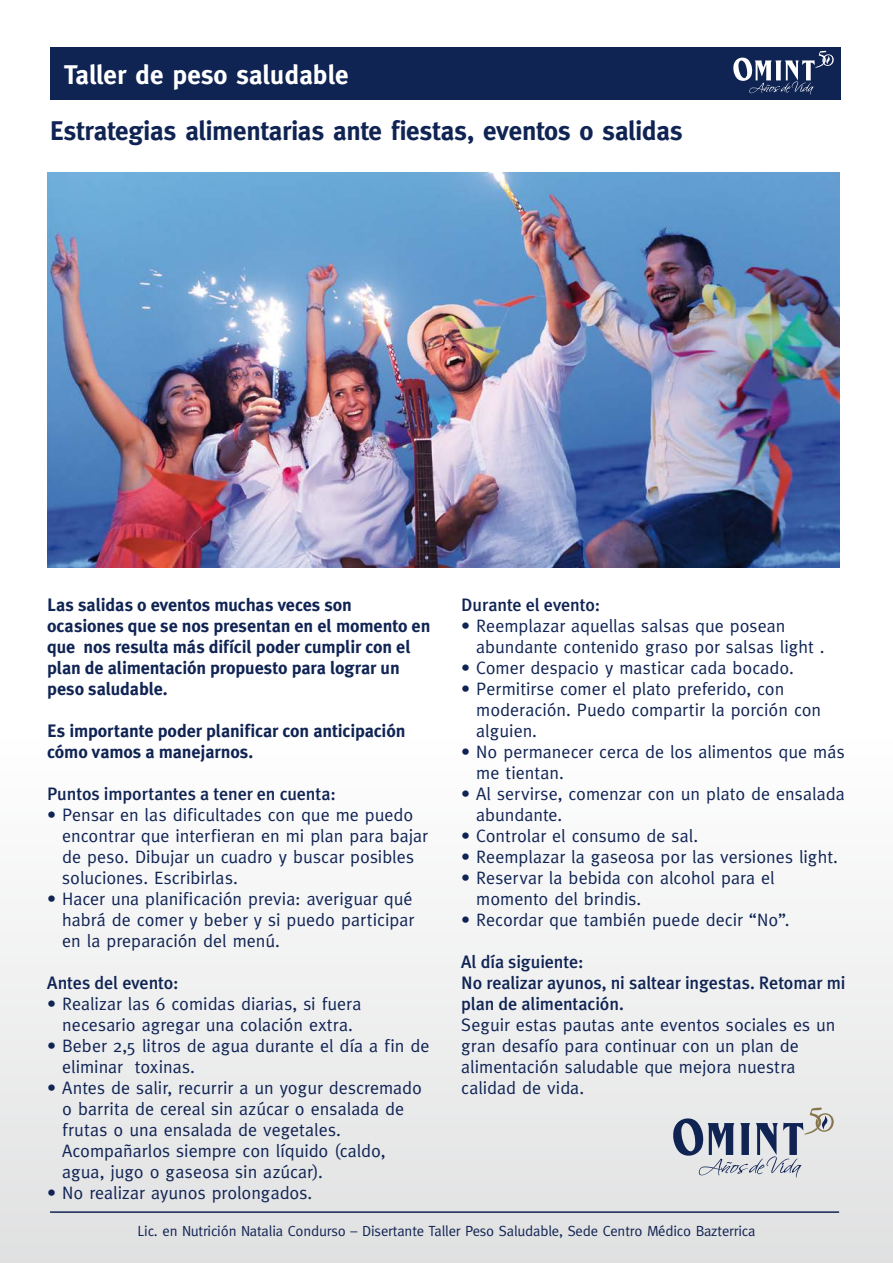
<style>
.page{position:relative;width:893px;height:1263px;background:#fff}
.page>*{position:absolute;margin:0;border:0;box-sizing:border-box;transform-origin:0 0}
.t1{font:700 27px "Meta";letter-spacing:-.01em;color:#102454}
.t2{font:700 27px "Meta";color:#fff}
.t3{font:18px/21px "Meta";color:#102454}
.t4{font:700 18px/21px "Meta Plus";letter-spacing:-.01em;color:#102454}
.t5{font:500 18px/21px "Meta Plus";letter-spacing:-.01em;color:#102454}
.t6{font:14.7px "Meta";letter-spacing:-.01em;color:#102454}
</style>
<div class="page">
<div style="left:0;top:682px;width:893px;height:581px;background:linear-gradient(to bottom,#fff,#e0e1e2)"></div>
<hr style="left:50px;top:1211px;width:789px;height:2px;background:#102454">
<div style="left:50px;top:47px;width:790px;height:52px;background:#102454"></div>
<svg style="left:733px;top:51px;width:101px;height:44px"></svg>
<img style="left:47px;top:173px;width:792px;height:394px">
<svg style="left:672px;top:1107px;width:162px;height:70px;background:#b9bdc7"></svg>
<h1 class="t2" style="left:64px;top:59px;width:286px">Taller de peso saludable</h1>
<h1 class="t1" style="left:50px;top:115px;width:634px">Estrategias alimentarias ante fiestas, eventos o salidas</h1>
<p class="t4" style="left:47px;top:594px;width:385px">Las salidas o eventos muchas veces son ocasiones que se nos presentan en el momento en que nos resulta más difícil poder cumplir con el plan de alimentación propuesto para lograr un peso saludable.</p>
<p class="t4" style="left:47px;top:720px;width:360px">Es importante poder planificar con anticipación cómo vamos a manejarnos.</p>
<p class="t5" style="left:47px;top:783px;width:290px">Puntos importantes a tener en cuenta:</p>
<p class="t3" style="left:62px;top:804px;width:367px;text-indent:-15px">• Pensar en las dificultades con que me puedo encontrar que interfieran en mi plan para bajar de peso. Dibujar un cuadro y buscar posibles soluciones. Escribirlas.</p>
<p class="t3" style="left:62px;top:888px;width:353px;text-align:justify;text-indent:-15px">• Hacer una planificación previa: averiguar qué habrá de comer y beber y si puedo participar en la preparación del menú.</p>
<p class="t5" style="left:47px;top:972px;width:133px">Antes del evento:</p>
<p class="t3" style="left:47px;top:993px;width:316px;text-align:center">• Realizar las 6 comidas diarias, si fuera necesario agregar una colación extra.</p>
<p class="t3" style="left:62px;top:1035px;width:369px;text-indent:-15px">• Beber 2,5 litros de agua durante el día a fin de eliminar toxinas.</p>
<p class="t3" style="left:62px;top:1077px;width:361px;text-indent:-15px">• Antes de salir, recurrir a un yogur descremado o barrita de cereal sin azúcar o ensalada de frutas o una ensalada de vegetales.<br>Acompañarlos siempre con líquido (caldo, agua, jugo o gaseosa sin azúcar).</p>
<p class="t3" style="left:47px;top:1182px;width:267px">• No realizar ayunos prolongados.</p>
<p class="t5" style="left:461px;top:594px;width:140px">Durante el evento:</p>
<p class="t3" style="left:476px;top:615px;width:350px;text-indent:-15px">• Reemplazar aquellas salsas que posean abundante contenido graso por salsas light .</p>
<p class="t3" style="left:461px;top:657px;width:334px">• Comer despacio y masticar cada bocado.</p>
<p class="t3" style="left:476px;top:678px;width:346px;text-indent:-15px">• Permitirse comer el plato preferido, con moderación. Puedo compartir la porción con alguien.</p>
<p class="t3" style="left:476px;top:741px;width:370px;text-indent:-15px">• No permanecer cerca de los alimentos que más me tientan.</p>
<p class="t3" style="left:476px;top:783px;width:370px;text-indent:-15px">• Al servirse, comenzar con un plato de ensalada abundante.</p>
<p class="t3" style="left:461px;top:825px;width:238px">• Controlar el consumo de sal.</p>
<p class="t3" style="left:461px;top:846px;width:378px">• Reemplazar la gaseosa por las versiones light.</p>
<p class="t3" style="left:476px;top:867px;width:300px;text-indent:-15px">• Reservar la bebida con alcohol para el momento del brindis.</p>
<p class="t3" style="left:461px;top:909px;width:330px">• Recordar que también puede decir “No”.</p>
<p class="t5" style="left:461px;top:951px;width:386px">Al día siguiente:<br>No realizar ayunos, ni saltear ingestas. Retomar mi plan de alimentación.</p>
<p class="t3" style="left:461px;top:1014px;width:376px">Seguir estas pautas ante eventos sociales es un gran desafío para continuar con un plan de alimentación saludable que mejora nuestra calidad de vida.</p>
<p class="t6" style="left:138px;top:1222px;width:619px">Lic. en Nutrición Natalia Condurso – Disertante Taller Peso Saludable, Sede Centro Médico Bazterrica</p>
</div>
